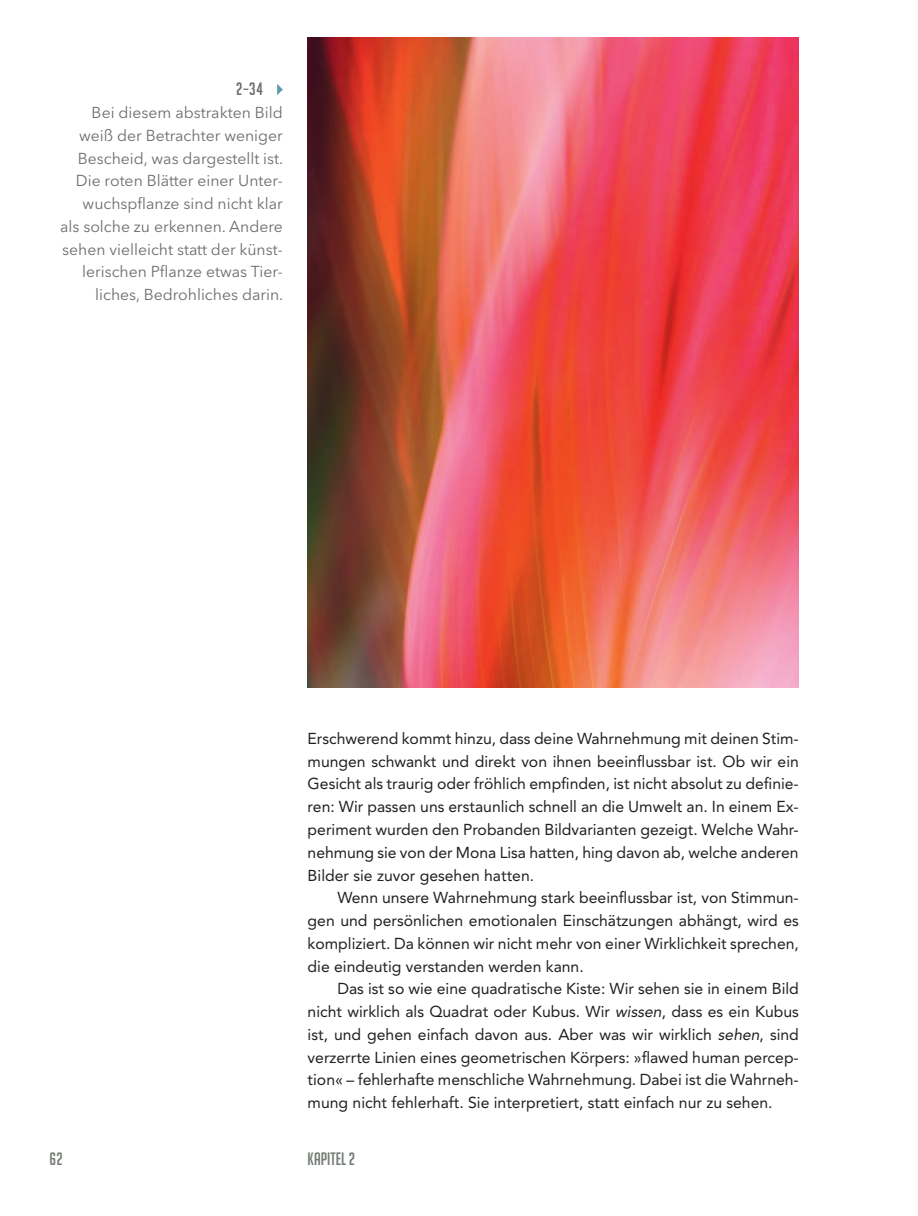
<style>
.page{position:relative;width:918px;height:1216px;background:#fff}
.page>*{position:absolute;margin:0;border:0;box-sizing:border-box;transform-origin:0 0}
.t1{font:17.5px "Big Noodle Titling";color:#747b74}
.BU_Marginal_grau{font:17.5px "Big Noodle Titling";color:#6c6d70}
.Standard_Folge{font:15.75px/22.8px "Avenir LT Pro";color:#231f20;text-align:justify}
.Standard_Abstand{font:15.75px/22.8px "Avenir LT Pro";color:#231f20;text-align:justify}
.BU_Marginal_grau-2{font:15.75px/22.8px "Avenir Next LT Pro";color:#6c6d70;text-align:right}
.s1{font-style:italic}
</style>
<div class="page">
<img style="left:308px;top:37px;width:491px;height:650px">
<svg style="left:277px;top:84px;width:6px;height:11px"></svg>
<p class="BU_Marginal_grau" style="left:236px;top:80px;width:29px">2–34</p>
<p class="BU_Marginal_grau-2" style="left:60px;top:101px;width:225px">Bei diesem abstrakten Bild weiß der Betrachter weniger<br>Bescheid, was dargestellt ist.<br>Die roten Blätter einer Unter&shy;wuchspflanze sind nicht klar als solche zu erkennen. Andere sehen vielleicht statt der künst&shy;lerischen Pflanze etwas Tier&shy;liches, Bedrohliches darin.</p>
<p class="Standard_Abstand" style="left:308px;top:727px;width:493px">Erschwerend kommt hinzu, dass deine Wahrnehmung mit deinen Stim&shy;mungen schwankt und direkt von ihnen beeinflussbar ist. Ob wir ein Gesicht als traurig oder fröhlich empfinden, ist nicht absolut zu definie&shy;ren: Wir passen uns erstaunlich schnell an die Umwelt an. In einem Ex&shy;periment wurden den Probanden Bildvarianten gezeigt. Welche Wahr&shy;nehmung sie von der Mona Lisa hatten, hing davon ab, welche anderen Bilder sie zuvor gesehen hatten.</p>
<p class="Standard_Folge" style="left:308px;top:886px;width:493px;text-indent:30px">Wenn unsere Wahrnehmung stark beeinflussbar ist, von Stimmun&shy;gen und persönlichen emotionalen Einschätzungen abhängt, wird es kompliziert. Da können wir nicht mehr von einer Wirklichkeit sprechen, die eindeutig verstanden werden kann.</p>
<p class="Standard_Folge" style="left:308px;top:977px;width:493px;text-indent:30px">Das ist so wie eine quadratische Kiste: Wir sehen sie in einem Bild nicht wirklich als Quadrat oder Kubus. Wir <span class="s1">wissen</span>, dass es ein Kubus ist, und gehen einfach davon aus. Aber was wir wirklich <span class="s1">sehen</span>, sind verzerrte Linien eines geometrischen Körpers: »flawed human percep&shy;tion« – fehlerhafte menschliche Wahrnehmung. Dabei ist die Wahrneh&shy;mung nicht fehlerhaft. Sie interpretiert, statt einfach nur zu sehen.</p>
<p class="t1" style="left:50px;top:1149px;width:15px">62</p>
<p class="t1" style="left:308px;top:1149px;width:49px">Kapitel 2</p>
</div>
